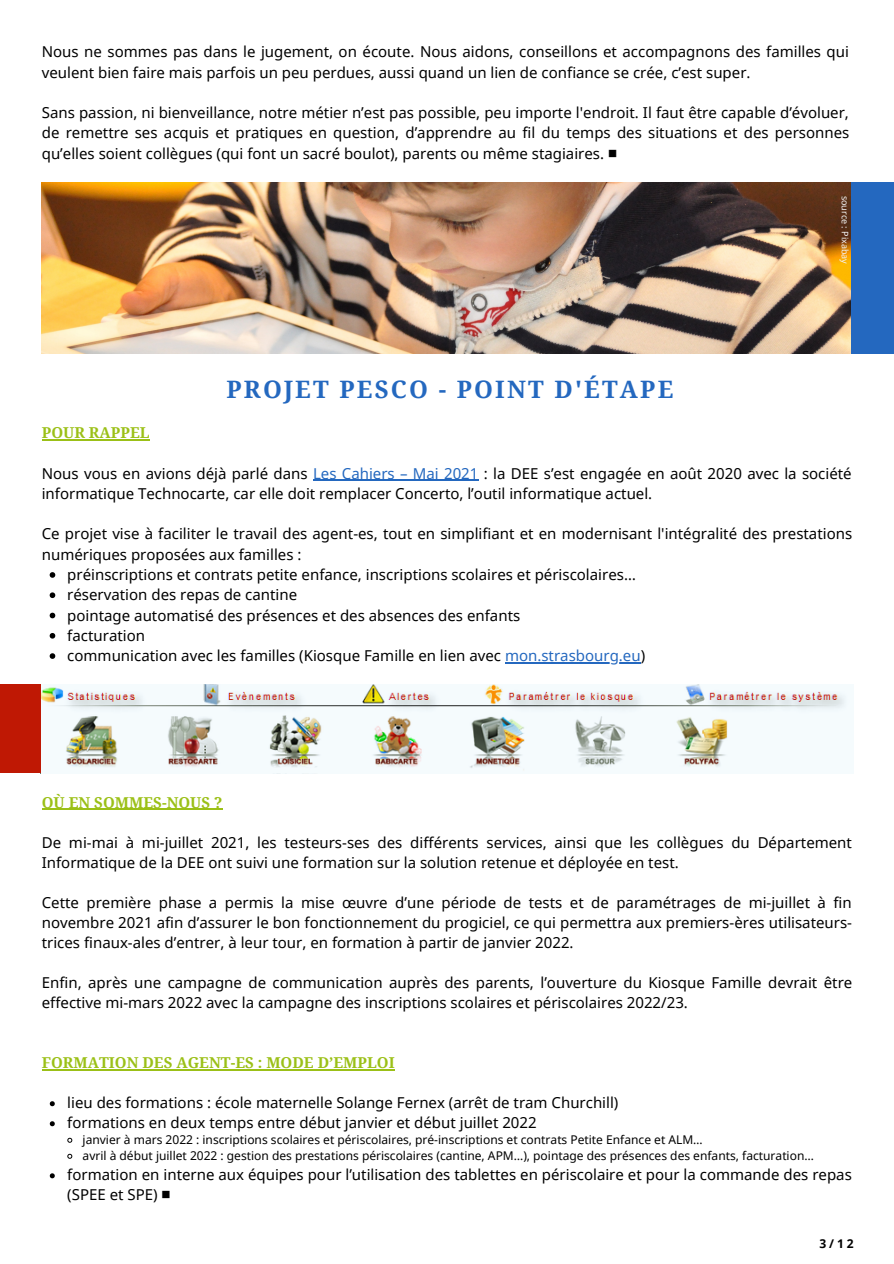
<style>
.page{position:relative;width:894px;height:1264px;background:#fff}
.page>*{position:absolute;margin:0;border:0;box-sizing:border-box;transform-origin:0 0}
.t1{font:700 24px "Noto Serif";letter-spacing:.09em;color:#2468bf}
.t2{font:15px/20px "Noto Sans";color:#000}
.t3{font:700 15px "Noto Serif";color:#9bc017}
.t4{font:12px "Noto Sans";color:#000}
.t5{font:700 12px "Noto Sans";color:#000}
.t6{font:9px "Noto Sans";color:#f2f2f2}
.s1{color:#2468bf}
</style>
<div class="page">
<img style="left:41px;top:684px;width:809px;height:87px">
<div style="left:0;top:684px;width:41px;height:89px;background:#bf1804"></div>
<svg style="left:50px;top:1101px;width:5px;height:5px"></svg>
<svg style="left:50px;top:1121px;width:5px;height:5px"></svg>
<svg style="left:67px;top:1137px;width:6px;height:6px"></svg>
<svg style="left:67px;top:1153px;width:6px;height:6px"></svg>
<svg style="left:50px;top:1173px;width:5px;height:5px"></svg>
<hr style="left:42px;top:808px;width:180px;height:1px;background:#9bc017">
<hr style="left:42px;top:1069px;width:352px;height:1px;background:#9bc017">
<svg style="left:50px;top:572px;width:5px;height:5px"></svg>
<svg style="left:50px;top:592px;width:5px;height:6px"></svg>
<svg style="left:50px;top:612px;width:5px;height:6px"></svg>
<svg style="left:50px;top:633px;width:5px;height:5px"></svg>
<svg style="left:50px;top:653px;width:5px;height:6px"></svg>
<hr style="left:505px;top:662px;width:135px;height:1px;background:#2468bf">
<hr style="left:42px;top:439px;width:108px;height:1px;background:#9bc017">
<hr style="left:313px;top:480px;width:165px;height:1px;background:#2468bf">
<img style="left:42px;top:182px;width:809px;height:171px">
<div style="left:851px;top:182px;width:42px;height:171px;background:#2468bf"></div>
<p class="t2" style="left:42px;top:41px;width:808px">Nous ne sommes pas dans le jugement, on écoute. Nous aidons, conseillons et accompagnons des familles qui veulent bien faire mais parfois un peu perdues, aussi quand un lien de confiance se crée, c’est super.</p>
<p class="t2" style="left:42px;top:102px;width:808px;text-align:justify">Sans passion, ni bienveillance, notre métier n’est pas possible, peu importe l'endroit. Il faut être capable d’évoluer, de remettre ses acquis et pratiques en question, d’apprendre au fil du temps des situations et des personnes qu’elles soient collègues (qui font un sacré boulot), parents ou même stagiaires. ■</p>
<p class="t6" style="left:851px;top:195px;width:70px;rotate:90deg">source : Pixabay</p>
<p class="t1" style="left:226px;top:372px;width:448px">PROJET PESCO - POINT D'ÉTAPE</p>
<p class="t3" style="left:42px;top:422px;width:109px">POUR RAPPEL</p>
<p class="t2" style="left:42px;top:462px;width:811px">Nous vous en avions déjà parlé dans <span class="s1">Les Cahiers – Mai 2021</span> : la DEE s’est engagée en août 2020 avec la société informatique Technocarte, car elle doit remplacer Concerto, l’outil informatique actuel.</p>
<p class="t2" style="left:42px;top:523px;width:811px">Ce projet vise à faciliter le travail des agent-es, tout en simplifiant et en modernisant l'intégralité des prestations numériques proposées aux familles :</p>
<p class="t2" style="left:67px;top:564px;width:570px">préinscriptions et contrats petite enfance, inscriptions scolaires et périscolaires…</p>
<p class="t2" style="left:67px;top:584px;width:231px">réservation des repas de cantine</p>
<p class="t2" style="left:67px;top:604px;width:454px">pointage automatisé des présences et des absences des enfants</p>
<p class="t2" style="left:67px;top:625px;width:79px">facturation</p>
<p class="t2" style="left:67px;top:645px;width:579px">communication avec les familles (Kiosque Famille en lien avec <span class="s1">mon.strasbourg.eu</span>)</p>
<p class="t3" style="left:42px;top:791px;width:182px">OÙ EN SOMMES-NOUS ?</p>
<p class="t2" style="left:42px;top:832px;width:811px">De mi-mai à mi-juillet 2021, les testeurs-ses des différents services, ainsi que les collègues du Département<br>Informatique de la DEE ont suivi une formation sur la solution retenue et déployée en test.</p>
<p class="t2" style="left:42px;top:892px;width:811px;text-align:justify">Cette première phase a permis la mise œuvre d’une période de tests et de paramétrages de mi-juillet à fin novembre 2021 afin d’assurer le bon fonctionnement du progiciel, ce qui permettra aux premiers-ères utilisateurs&shy;trices finaux-ales d’entrer, à leur tour, en formation à partir de janvier 2022.</p>
<p class="t2" style="left:42px;top:972px;width:811px">Enfin, après une campagne de communication auprès des parents, l’ouverture du Kiosque Famille devrait être effective mi-mars 2022 avec la campagne des inscriptions scolaires et périscolaires 2022/23.</p>
<p class="t3" style="left:42px;top:1052px;width:354px">FORMATION DES AGENT-ES : MODE D’EMPLOI</p>
<p class="t2" style="left:67px;top:1092px;width:552px">lieu des formations : école maternelle Solange Fernex (arrêt de tram Churchill)</p>
<p class="t2" style="left:67px;top:1112px;width:470px">formations en deux temps entre début janvier et début juillet 2022</p>
<p class="t4" style="left:83px;top:1131px;width:621px">janvier à mars 2022 : inscriptions scolaires et périscolaires, pré-inscriptions et contrats Petite Enfance et ALM…</p>
<p class="t4" style="left:83px;top:1147px;width:732px">avril à début juillet 2022 : gestion des prestations périscolaires (cantine, APM…), pointage des présences des enfants, facturation…</p>
<p class="t2" style="left:67px;top:1164px;width:785px">formation en interne aux équipes pour l’utilisation des tablettes en périscolaire et pour la commande des repas (SPEE et SPE) ■</p>
<p class="t5" style="left:819px;top:1234px;width:36px">3/12</p>
</div>
